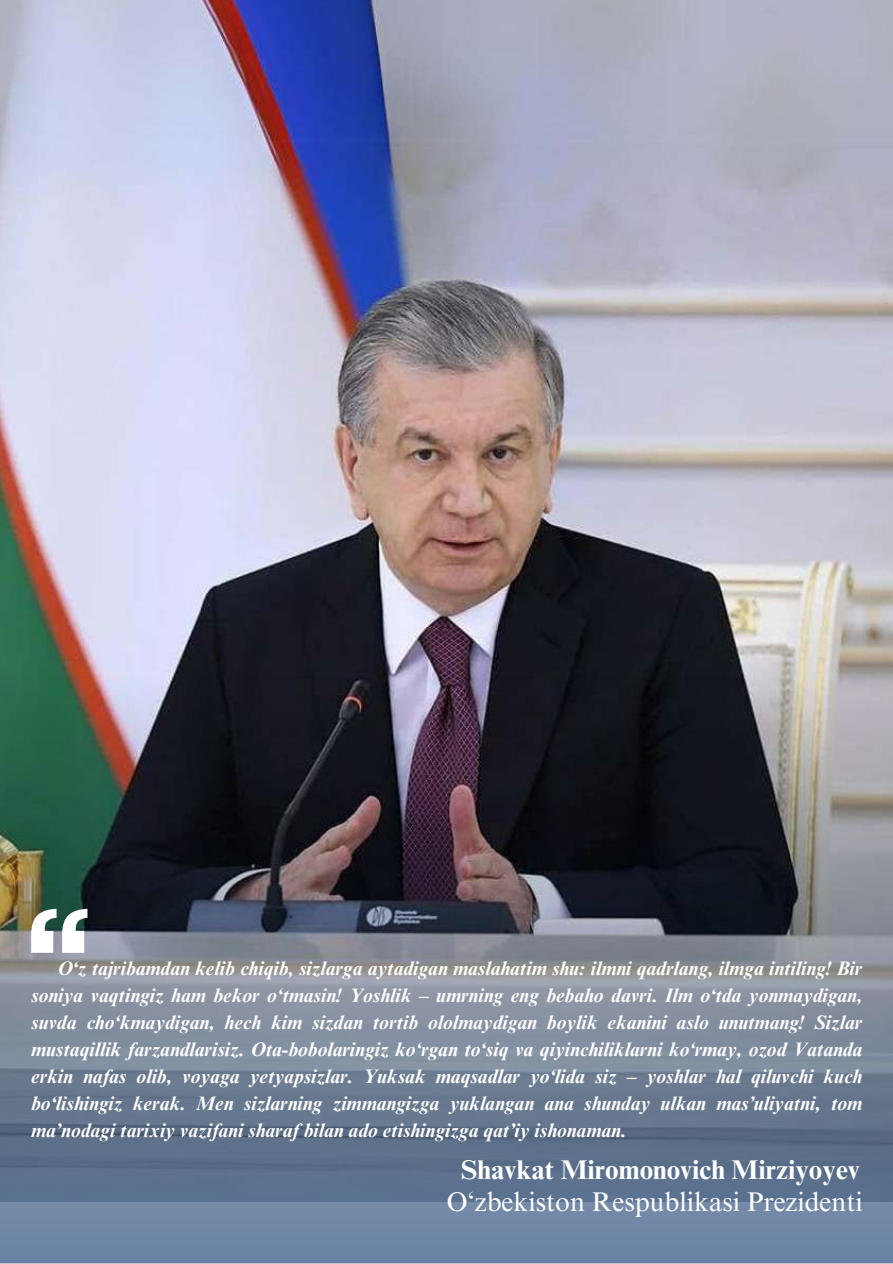
<style>
.page{position:relative;width:893px;height:1264px;background:#fff}
.page>*{position:absolute;margin:0;border:0;box-sizing:border-box;transform-origin:0 0}
.t1{font:27px "Times NRMT Pro";color:#fff}
.t2{font:700 27px "Times NRMT Pro";color:#fff}
.t3{font:italic 700 19.5px/27px "Times NRMT Pro";color:#fff;text-align:justify}
</style>
<div class="page">
<img style="left:0;top:0;width:892px;height:598px">
<img style="left:0;top:598px;width:892px;height:665px">
<svg style="left:31px;top:908px;width:56px;height:44px"></svg>
<p class="t3" style="left:31px;top:957px;width:832px;text-indent:26px">O‘z tajribamdan kelib chiqib, sizlarga aytadigan maslahatim shu: ilmni qadrlang, ilmga intiling! Bir soniya vaqtingiz ham bekor o‘tmasin! Yoshlik – umrning eng bebaho davri. Ilm o‘tda yonmaydigan, suvda cho‘kmaydigan, hech kim sizdan tortib ololmaydigan boylik ekanini aslo unutmang! Sizlar mustaqillik farzandlarisiz. Ota-bobolaringiz ko‘rgan to‘siq va qiyinchiliklarni ko‘rmay, ozod Vatanda erkin nafas olib, voyaga yetyapsizlar. Yuksak maqsadlar yo‘lida siz – yoshlar hal qiluvchi kuch bo‘lishingiz kerak. Men sizlarning zimmangizga yuklangan ana shunday ulkan mas’uliyatni, tom ma’nodagi tarixiy vazifani sharaf bilan ado etishingizga qat’iy ishonaman.</p>
<h1 class="t2" style="left:461px;top:1159px;width:400px">Shavkat Miromonovich Mirziyoyev</h1>
<h1 class="t1" style="left:446px;top:1191px;width:417px">O‘zbekiston Respublikasi Prezidenti</h1>
</div>
